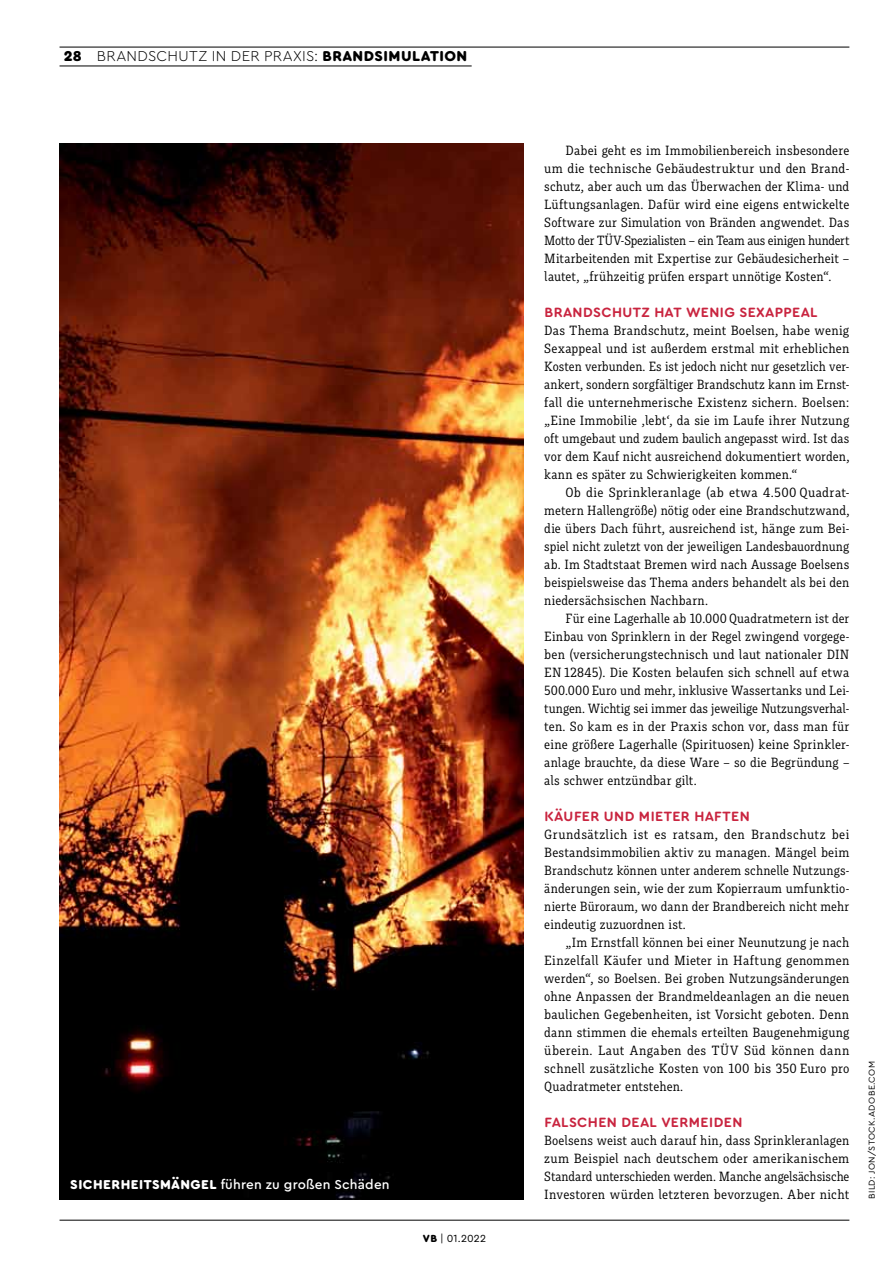
<style>
.page{position:relative;width:893px;height:1263px;background:#fff}
.page>*{position:absolute;margin:0;border:0;box-sizing:border-box;transform-origin:0 0}
.t1{font:300 15px "Cera Round Pro TRY";letter-spacing:.025em;color:#000}
.t2{font:14.1px/18px "Muriza TRY";letter-spacing:.01em;color:#000;text-align:justify}
.t3{font:700 14.1px "Cera Round Pro TRY";letter-spacing:.03em;color:#c9243f}
.t4{font:500 13.5px "Cera Round Pro TRY";letter-spacing:.015em;color:#fff}
.t5{font:10.8px "Cera Round Pro TRY";letter-spacing:.005em;color:#000}
.t6{font:9px "Cera Round Pro TRY";letter-spacing:.045em;color:#000}
.s1{font-weight:900}
</style>
<div class="page">
<hr style="left:60px;top:47px;width:789px;height:1px;background:#000">
<hr style="left:60px;top:66px;width:412px;height:1px;background:#000">
<hr style="left:60px;top:1220px;width:789px;height:1px;background:#000">
<img style="left:60px;top:144px;width:463px;height:1055px">
<p class="t1" style="left:64px;top:46px;width:405px"><span class="s1">28</span> BRANDSCHUTZ IN DER PRAXIS: <span class="s1">BRANDSIMULATION</span></p>
<p class="t4" style="left:70px;top:1175px;width:321px"><span class="s1">SICHERHEITSMÄNGEL</span> führen zu großen Schäden</p>
<p class="t5" style="left:423px;top:1231px;width:65px"><span class="s1">VB</span> | 01.2022</p>
<p class="t2" style="left:544px;top:141px;width:307px;text-indent:21px">Dabei geht es im Immobilienbereich insbesondere um die technische Gebäudestruktur und den Brand&shy;schutz, aber auch um das Überwachen der Klima- und Lüftungsanlagen. Dafür wird eine eigens entwickelte Software zur Simulation von Bränden angwendet. Das Motto der TÜV-Spezialisten – ein Team aus einigen hundert Mitarbeitenden mit Expertise zur Gebäudesicherheit – lautet, „frühzeitig prüfen erspart unnötige Kosten“.</p>
<p class="t3" style="left:544px;top:302px;width:271px">BRANDSCHUTZ HAT WENIG SEXAPPEAL</p>
<p class="t2" style="left:544px;top:321px;width:307px">Das Thema Brandschutz, meint Boelsen, habe wenig Sexappeal und ist außerdem erstmal mit erheblichen Kosten verbunden. Es ist jedoch nicht nur gesetzlich ver&shy;ankert, sondern sorgfältiger Brandschutz kann im Ernst&shy;fall die unternehmerische Existenz sichern. Boelsen: „Eine Immobilie ‚lebt‘, da sie im Laufe ihrer Nutzung oft umgebaut und zudem baulich angepasst wird. Ist das vor dem Kauf nicht ausreichend dokumentiert worden, kann es später zu Schwierigkeiten kommen.“</p>
<p class="t2" style="left:544px;top:483px;width:307px;text-indent:21px">Ob die Sprinkleranlage (ab etwa 4.500 Quadrat&shy;metern Hallengröße) nötig oder eine Brandschutzwand, die übers Dach führt, ausreichend ist, hänge zum Bei&shy;spiel nicht zuletzt von der jeweiligen Landesbauordnung ab. Im Stadtstaat Bremen wird nach Aussage Boelsens beispielsweise das Thema anders behandelt als bei den niedersächsischen Nachbarn.</p>
<p class="t2" style="left:544px;top:609px;width:307px;text-indent:21px">Für eine Lagerhalle ab 10.000 Quadratmetern ist der Einbau von Sprinklern in der Regel zwingend vorgege&shy;ben (versicherungstechnisch und laut nationaler DIN EN 12845). Die Kosten belaufen sich schnell auf etwa 500.000 Euro und mehr, inklusive Wassertanks und Lei&shy;tungen. Wichtig sei immer das jeweilige Nutzungsverhal&shy;ten. So kam es in der Praxis schon vor, dass man für eine größere Lagerhalle (Spirituosen) keine Sprinkler&shy;anlage brauchte, da diese Ware – so die Begründung – als schwer entzündbar gilt.</p>
<p class="t3" style="left:544px;top:806px;width:207px">KÄUFER UND MIETER HAFTEN</p>
<p class="t2" style="left:544px;top:825px;width:307px">Grundsätzlich ist es ratsam, den Brandschutz bei Bestandsimmobilien aktiv zu managen. Mängel beim Brandschutz können unter anderem schnelle Nutzungs&shy;änderungen sein, wie der zum Kopierraum umfunktio&shy;nierte Büroraum, wo dann der Brandbereich nicht mehr eindeutig zuzuordnen ist.</p>
<p class="t2" style="left:544px;top:933px;width:307px;text-indent:21px">„Im Ernstfall können bei einer Neunutzung je nach Einzelfall Käufer und Mieter in Haftung genommen werden“, so Boelsen. Bei groben Nutzungsänderungen ohne Anpassen der Brandmeldeanlagen an die neuen baulichen Gegebenheiten, ist Vorsicht geboten. Denn dann stimmen die ehemals erteilten Baugenehmigung überein. Laut Angaben des TÜV Süd können dann schnell zusätzliche Kosten von 100 bis 350 Euro pro Quadratmeter entstehen.</p>
<p class="t3" style="left:544px;top:1112px;width:199px">FALSCHEN DEAL VERMEIDEN</p>
<p class="t2" style="left:544px;top:1131px;width:307px">Boelsens weist auch darauf hin, dass Sprinkleranlagen zum Beispiel nach deutschem oder amerikanischem Standard unterschieden werden. Manche angelsächsische Investoren würden letzteren bevorzugen. Aber nicht</p>
<p class="t6" style="left:866px;top:1199px;width:139px;rotate:-90deg">Bild: Jon/stock.adobe.com</p>
</div>
